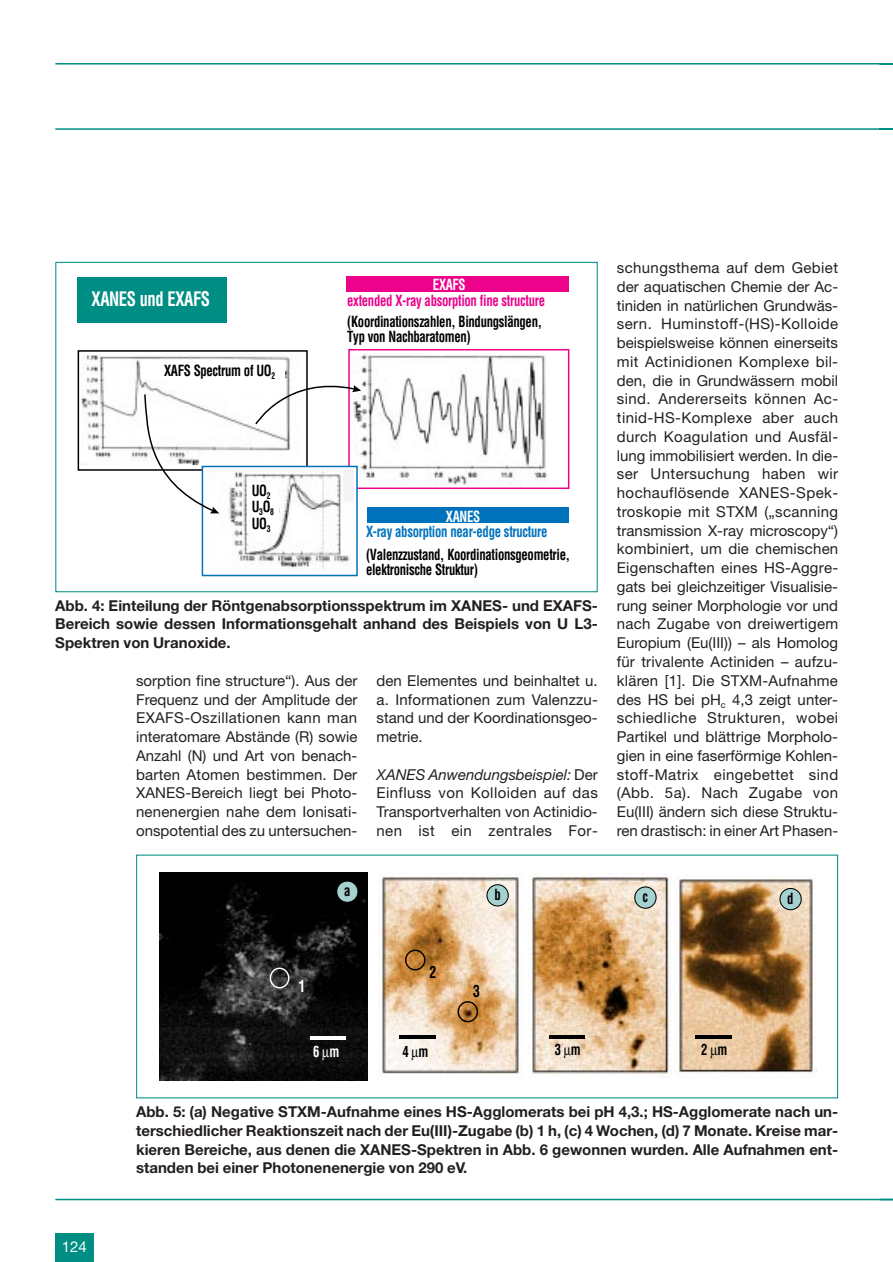
<style>
.page{position:relative;width:893px;height:1262px;background:#fff}
.page>*{position:absolute;margin:0;border:0;box-sizing:border-box;transform-origin:0 0}
.t1{font:700 condensed 19.5px "Helvetica";letter-spacing:-.025em;color:#fff;scale:.85 1}
.t2{font:700 condensed 16.2px "Helvetica";color:#000;scale:.85 1}
.t3{font:700 condensed 16.2px "Helvetica";color:#fff;scale:.85 1}
.t4{font:15px/18.8px "Helvetica Neue";color:#231f20;text-align:justify}
.t5{font:700 15px/18.8px "Helvetica Neue";color:#231f20;text-align:justify}
.t6{font:700 condensed 15px/15px "Helvetica";letter-spacing:-.025em;color:#000;scale:.85 1}
.t7{font:700 condensed 15px "Helvetica";letter-spacing:-.025em;color:#ed028c;scale:.85 1}
.t8{font:700 condensed 15px "Helvetica";letter-spacing:-.025em;color:#0072bc;scale:.85 1}
.t9{font:700 condensed 15px "Helvetica";letter-spacing:-.025em;color:#fff;scale:.85 1}
.t10{font:15px "Helvetica Neue";color:#fff}
.s1{font-style:italic}
</style>
<div class="page">
<hr style="left:55px;top:63px;width:837px;height:1px;background:#008e84">
<hr style="left:55px;top:128px;width:837px;height:2px;background:#008e84">
<hr style="left:55px;top:1198px;width:837px;height:2px;background:#008e84">
<div style="left:55px;top:1233px;width:39px;height:29px;background:#008e84"></div>
<div style="left:78px;top:350px;width:230px;height:121px;background:#fff;border:2px solid #000"></div>
<img style="left:81px;top:354px;width:210px;height:111px">
<div style="left:348px;top:349px;width:221px;height:140px;background:#fff;border:2px solid #ed028c"></div>
<img style="left:361px;top:354px;width:186px;height:130px">
<div style="left:202px;top:466px;width:156px;height:110px;background:#fff;border:2px solid #0072bc"></div>
<img style="left:210px;top:513px;width:140px;height:57px">
<svg style="left:143px;top:375px;width:218px;height:138px"></svg>
<div style="left:141px;top:360px;width:143px;height:19px;background:#fff"></div>
<div style="left:248px;top:482px;width:31px;height:49px;background:#fff"></div>
<div style="left:77px;top:277px;width:149px;height:46px;background:#008e84"></div>
<div style="left:346px;top:276px;width:222px;height:15px;background:#ed028c"></div>
<div style="left:367px;top:507px;width:201px;height:15px;background:#0072bc"></div>
<img style="left:159px;top:872px;width:209px;height:208px">
<img style="left:378px;top:876px;width:143px;height:200px">
<img style="left:528px;top:876px;width:142px;height:201px">
<img style="left:675px;top:878px;width:141px;height:196px">
<div style="left:405px;top:949px;width:20px;height:21px;border:1px solid #000;border-radius:50%"></div>
<div style="left:270px;top:967px;width:19px;height:21px;border:1px solid #fff;border-radius:50%"></div>
<hr style="left:310px;top:1036px;width:36px;height:3px;background:#fff">
<hr style="left:399px;top:1035px;width:36px;height:4px;background:#000">
<hr style="left:549px;top:1035px;width:36px;height:4px;background:#000">
<hr style="left:695px;top:1035px;width:36px;height:4px;background:#000">
<div style="left:457px;top:1001px;width:21px;height:21px;border:1px solid #000;border-radius:50%"></div>
<div style="left:336px;top:880px;width:22px;height:22px;background:#a5d2d0;border:1px solid #000;border-radius:50%"></div>
<div style="left:634px;top:886px;width:22px;height:22px;background:#a5d2d0;border:1px solid #000;border-radius:50%"></div>
<div style="left:486px;top:884px;width:22px;height:22px;background:#a5d2d0;border:1px solid #000;border-radius:50%"></div>
<div style="left:779px;top:888px;width:22px;height:22px;background:#a5d2d0;border:1px solid #000;border-radius:50%"></div>
<svg style="left:322px;top:1049px;width:7px;height:11px"></svg>
<svg style="left:412px;top:1049px;width:6px;height:11px"></svg>
<svg style="left:564px;top:1047px;width:7px;height:11px"></svg>
<svg style="left:710px;top:1047px;width:7px;height:11px"></svg>
<h1 class="t1" style="left:92px;top:291px;width:141px">XANES und EXAFS</h1>
<p class="t6" style="left:164px;top:364px;width:132px">XAFS Spectrum of UO<sub>2</sub></p>
<p class="t6" style="left:252px;top:483px;width:28px;line-height:16.5px">UO<sub>2<br></sub>U<sub>3</sub>O<sub>8<br></sub>UO<sub>3</sub></p>
<p class="t9" style="left:433px;top:278px;width:40px">EXAFS</p>
<p class="t7" style="left:347px;top:295px;width:234px">extended X-ray absorption fine structure</p>
<p class="t6" style="left:347px;top:315px;width:230px">(Koordinationszahlen, Bindungslängen,<br>Typ von Nachbaratomen)</p>
<p class="t9" style="left:446px;top:510px;width:42px">XANES</p>
<p class="t8" style="left:366px;top:526px;width:215px">X-ray absorption near-edge structure</p>
<p class="t6" style="left:366px;top:548px;width:241px">(Valenzzustand, Koordinationsgeometrie, elektronische Struktur)</p>
<p class="t5" style="left:55px;top:597px;width:544px">Abb. 4: Einteilung der Röntgenabsorptionsspektrum im XANES- und EXAFS-Bereich sowie dessen Informationsgehalt anhand des Beispiels von U L3- Spektren von Uranoxide.</p>
<p class="t4" style="left:136px;top:672px;width:223px">sorption fine structure“). Aus der Frequenz und der Amplitude der EXAFS-Oszillationen kann man interatomare Abstände (R) sowie Anzahl (N) und Art von benach&shy;barten Atomen bestimmen. Der XANES-Bereich liegt bei Photo&shy;nenenergien nahe dem Ionisati&shy;onspotential des zu untersuchen-</p>
<p class="t4" style="left:376px;top:672px;width:223px">den Elementes und beinhaltet u. a. Informationen zum Valenzzu&shy;stand und der Koordinationsgeo&shy;metrie.</p>
<p class="t4" style="left:376px;top:766px;width:223px"><span class="s1">XANES Anwendungsbeispiel:</span> Der Einfluss von Kolloiden auf das Transportverhalten von Actinidio&shy;nen ist ein zentrales For-</p>
<p class="t4" style="left:617px;top:260px;width:223px">schungsthema auf dem Gebiet der aquatischen Chemie der Ac&shy;tiniden in natürlichen Grundwäs&shy;sern. Huminstoff-(HS)-Kolloide beispielsweise können einerseits mit Actinidionen Komplexe bil&shy;den, die in Grundwässern mobil sind. Andererseits können Ac&shy;tinid-HS-Komplexe aber auch durch Koagulation und Ausfäl&shy;lung immobilisiert werden. In die&shy;ser Untersuchung haben wir hochauflösende XANES-Spek&shy;troskopie mit STXM („scanning transmission X-ray microscopy“) kombiniert, um die chemischen Eigenschaften eines HS-Aggre&shy;gats bei gleichzeitiger Visualisie&shy;rung seiner Morphologie vor und nach Zugabe von dreiwertigem Europium (Eu(III)) – als Homolog für trivalente Actiniden – aufzu&shy;klären [1]. Die STXM-Aufnahme des HS bei pH<sub>c</sub> 4,3 zeigt unter&shy;schiedliche Strukturen, wobei Partikel und blättrige Morpholo&shy;gien in eine faserförmige Kohlen&shy;stoff-Matrix eingebettet sind (Abb. 5a). Nach Zugabe von Eu(III) ändern sich diese Struktu&shy;ren drastisch: in einer Art Phasen-</p>
<p class="t6" style="left:344px;top:884px;width:9px">a</p>
<p class="t6" style="left:494px;top:888px;width:9px">b</p>
<p class="t6" style="left:642px;top:890px;width:8px">c</p>
<p class="t6" style="left:787px;top:892px;width:9px">d</p>
<p class="t3" style="left:298px;top:980px;width:10px">1</p>
<p class="t2" style="left:429px;top:966px;width:10px">2</p>
<p class="t2" style="left:473px;top:985px;width:10px">3</p>
<p class="t9" style="left:313px;top:1046px;width:32px">6 m</p>
<p class="t6" style="left:402px;top:1045px;width:32px">4 m</p>
<p class="t6" style="left:554px;top:1043px;width:32px">3 m</p>
<p class="t6" style="left:701px;top:1043px;width:32px">2 m</p>
<p class="t10" style="left:62px;top:1241px;width:27px">124</p>
<p class="t5" style="left:136px;top:1103px;width:703px">Abb. 5: (a) Negative STXM-Aufnahme eines HS-Agglomerats bei pH 4,3.; HS-Agglomerate nach un&shy;terschiedlicher Reaktionszeit nach der Eu(III)-Zugabe (b) 1 h, (c) 4 Wochen, (d) 7 Monate. Kreise mar&shy;kieren Bereiche, aus denen die XANES-Spektren in Abb. 6 gewonnen wurden. Alle Aufnahmen ent&shy;standen bei einer Photonenenergie von 290 eV.</p>
</div>
